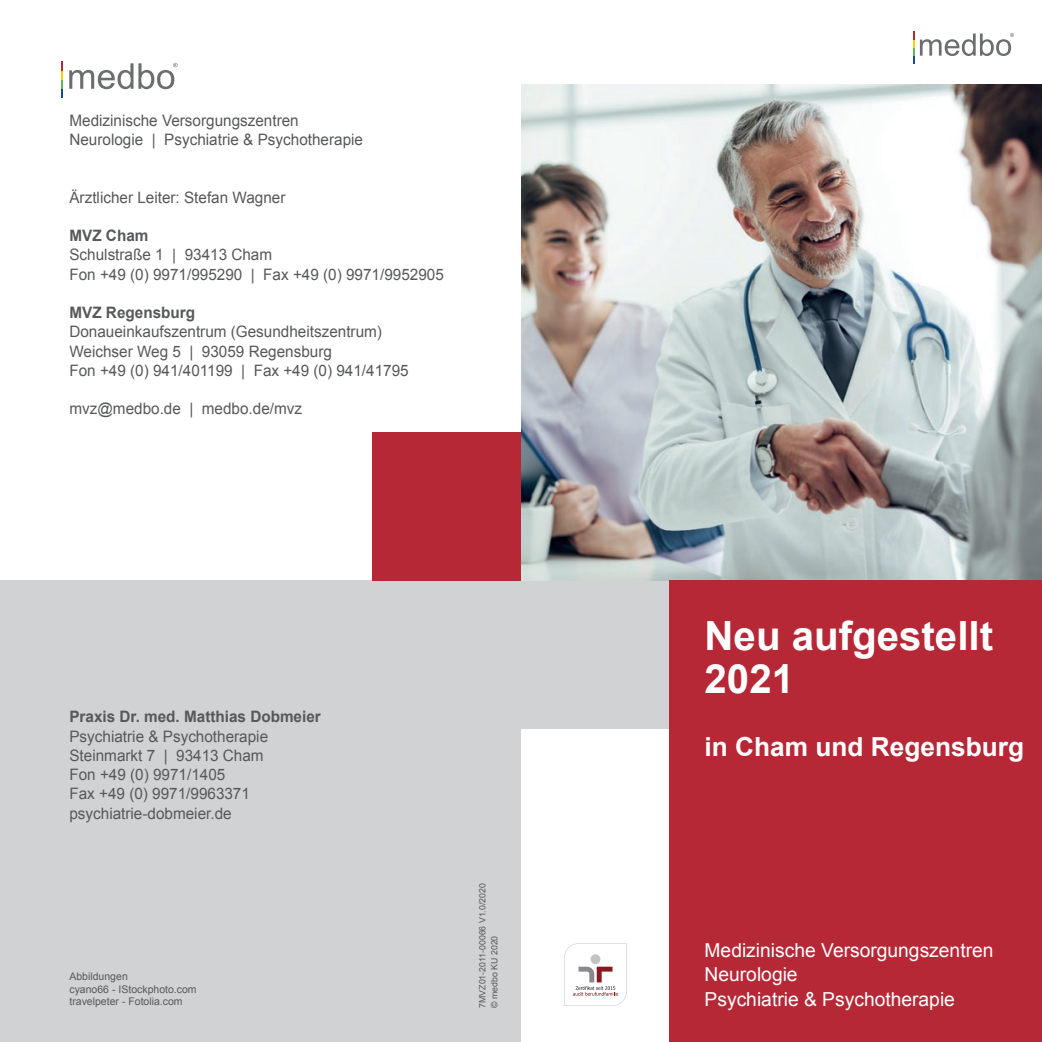
<style>
.page{position:relative;width:1042px;height:1042px;background:#fff}
.page>*{position:absolute;margin:0;border:0;box-sizing:border-box;transform-origin:0 0}
.t1{font:700 40.25px/43.8px "Arial";color:#fff}
.t2{font:700 26.25px "Arial";color:#fff}
.t3{font:19.25px/24.5px "Arial";color:#fff}
.t4{font:15.75px/19.2px "Arial";color:#57585a}
.t5{font:700 15.75px "Arial";color:#57585a}
.t6{font:10.5px/12.6px "Arial";color:#57585a}
.t7{font:8.75px/12.2px "Arial";color:#57585a}
</style>
<div class="page">
<div style="left:0;top:580px;width:521px;height:462px;background:#d1d2d4"></div>
<div style="left:521px;top:580px;width:149px;height:149px;background:#d1d2d4"></div>
<img style="left:521px;top:84px;width:521px;height:496px">
<div style="left:670px;top:580px;width:372px;height:462px;background:#b72837"></div>
<svg style="left:913px;top:32px;width:1px;height:32px"></svg>
<svg style="left:920px;top:33px;width:94px;height:23px"></svg>
<svg style="left:61px;top:61px;width:2px;height:37px"></svg>
<svg style="left:69px;top:63px;width:109px;height:26px"></svg>
<div style="left:372px;top:432px;width:149px;height:148px;background:#b72837"></div>
<svg style="left:564px;top:943px;width:63px;height:63px"></svg>
<p class="t4" style="left:69px;top:111px;width:295px">Medizinische Versorgungszentren<br>Neurologie | Psychiatrie &amp; Psychotherapie</p>
<p class="t4" style="left:69px;top:188px;width:217px">Ärztlicher Leiter: Stefan Wagner</p>
<p class="t5" style="left:69px;top:225px;width:80px">MVZ Cham</p>
<p class="t4" style="left:69px;top:245px;width:376px">Schulstraße 1 | 93413 Cham<br>Fon +49 (0) 9971/995290 | Fax +49 (0) 9971/9952905</p>
<p class="t5" style="left:69px;top:302px;width:127px">MVZ Regensburg</p>
<p class="t4" style="left:69px;top:322px;width:341px">Donaueinkaufszentrum (Gesundheitszentrum)<br>Weichser Weg 5 | 93059 Regensburg<br>Fon +49 (0) 941/401199 | Fax +49 (0) 941/41795</p>
<p class="t4" style="left:69px;top:399px;width:234px">mvz@medbo.de | medbo.de/mvz</p>
<p class="t5" style="left:69px;top:706px;width:253px">Praxis Dr. med. Matthias Dobmeier</p>
<p class="t4" style="left:69px;top:727px;width:200px">Psychiatrie &amp; Psychotherapie<br>Steinmarkt 7 | 93413 Cham<br>Fon +49 (0) 9971/1405<br>Fax +49 (0) 9971/9963371 psychiatrie-dobmeier.de</p>
<p class="t6" style="left:69px;top:970px;width:129px">Abbildungen<br>cyano66 - IStockphoto.com travelpeter - Fotolia.com</p>
<p class="t7" style="left:476px;top:1008px;width:126px;rotate:-90deg">7MVZ01-2011-00066 V1.0/2020 © medbo KU 2020</p>
<h1 class="t1" style="left:704px;top:615px;width:290px">Neu aufgestellt<br>2021</h1>
<h2 class="t2" style="left:704px;top:730px;width:321px">in Cham und Regensburg</h2>
<p class="t3" style="left:704px;top:938px;width:290px">Medizinische Versorgungszentren<br>Neurologie<br>Psychiatrie &amp; Psychotherapie</p>
</div>
